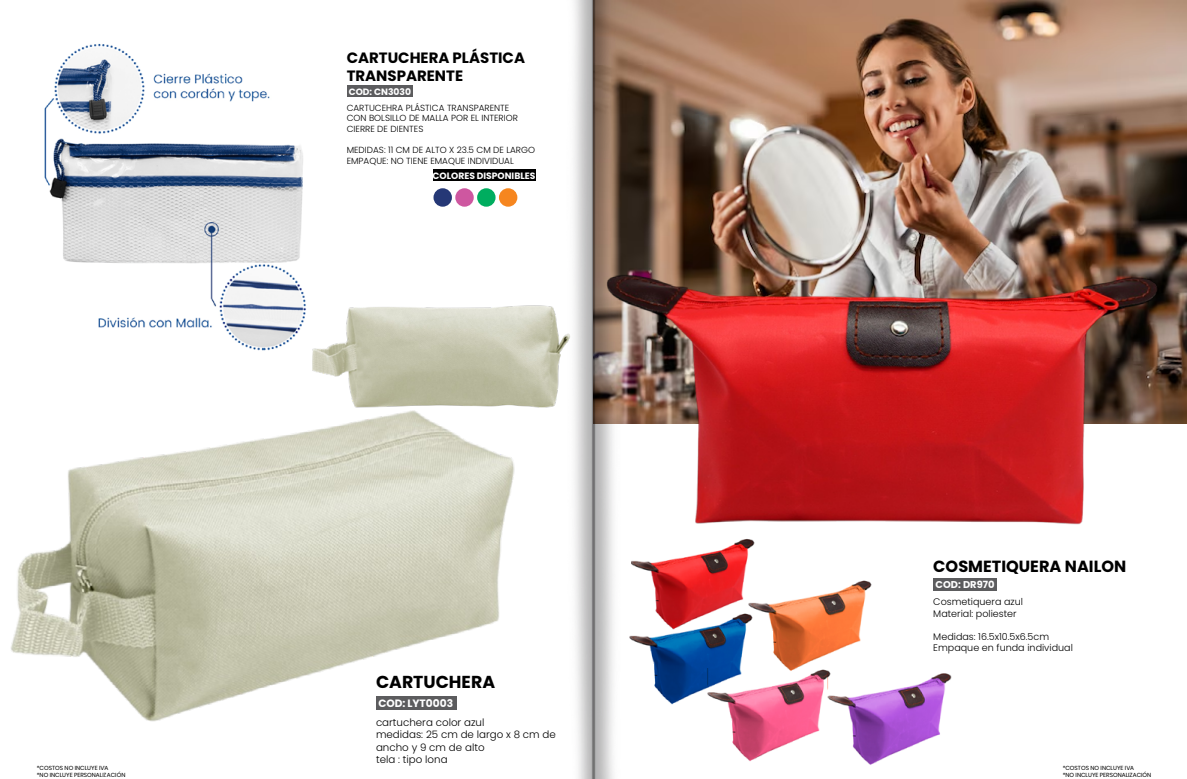
<style>
.page{position:relative;width:1187px;height:779px;background:#fff}
.page>*{position:absolute;margin:0;border:0;box-sizing:border-box;transform-origin:0 0}
.t1{font:700 17.3px "Poppins";color:#000}
.t2{font:700 16.1px "Poppins";color:#000}
.t3{font:700 15px/17.9px "Poppins";color:#000}
.t4{font:700 10.6px "Poppins";color:#fff}
.t5{font:300 10.3px/12.3px "Poppins";color:#000}
.t6{font:700 9.9px "Poppins";color:#fff}
.t7{font:300 9.6px/11.5px "Poppins";color:#000}
.t8{font:700 9.2px "Poppins";color:#fff}
.t9{font:300 8.9px/10.6px "Poppins";color:#000}
.t10{font:5.9px/7px "Poppins";color:#000}
</style>
<div class="page">
<img style="left:44px;top:43px;width:62px;height:285px">
<img style="left:1080px;top:0;width:106px;height:424px">
<img style="left:11px;top:464px;width:95px;height:212px">
<img style="left:1080px;top:267px;width:85px;height:257px">
<img style="left:106px;top:0;width:974px;height:779px">
<p class="t10" style="left:37px;top:764px;width:90px">*COSTOS NO INCLUYE IVA<br>*NO INCLUYE PERSONALIZACIÓN</p>
<h3 class="t3" style="left:346px;top:49px;width:180px">CARTUCHERA PLÁSTICA<br>TRANSPARENTE</h3>
<p class="t8" style="left:348px;top:86px;width:64px">COD: CN3030</p>
<p class="t9" style="left:346px;top:102px;width:173px">CARTUCEHRA PLÁSTICA TRANSPARENTE<br>CON BOLSILLO DE MALLA POR EL INTERIOR<br>CIERRE DE DIENTES</p>
<p class="t9" style="left:346px;top:145px;width:190px">MEDIDAS: 11 CM DE ALTO X 23.5 CM DE LARGO<br>EMPAQUE: NO TIENE EMAQUE INDIVIDUAL</p>
<p class="t8" style="left:432px;top:171px;width:104px">COLORES DISPONIBLES</p>
<h1 class="t1" style="left:376px;top:672px;width:121px">CARTUCHERA</h1>
<p class="t4" style="left:378px;top:697px;width:76px">COD: LYT0003</p>
<p class="t5" style="left:376px;top:716px;width:181px">cartuchera color azul<br>medidas: 25 cm de largo x 8 cm de ancho y 9 cm de alto<br>tela : tipo lona</p>
<h2 class="t2" style="left:933px;top:557px;width:194px">COSMETIQUERA NAILON</h2>
<p class="t6" style="left:935px;top:579px;width:60px">COD: DR970</p>
<p class="t7" style="left:933px;top:596px;width:91px">Cosmetiquera azul<br>Material: poliester</p>
<p class="t7" style="left:933px;top:630px;width:141px">Medidas: 16.5x10.5x6.5cm<br>Empaque en funda individual</p>
<p class="t10" style="left:1062px;top:764px;width:90px">*COSTOS NO INCLUYE IVA<br>*NO INCLUYE PERSONALIZACIÓN</p>
</div>
